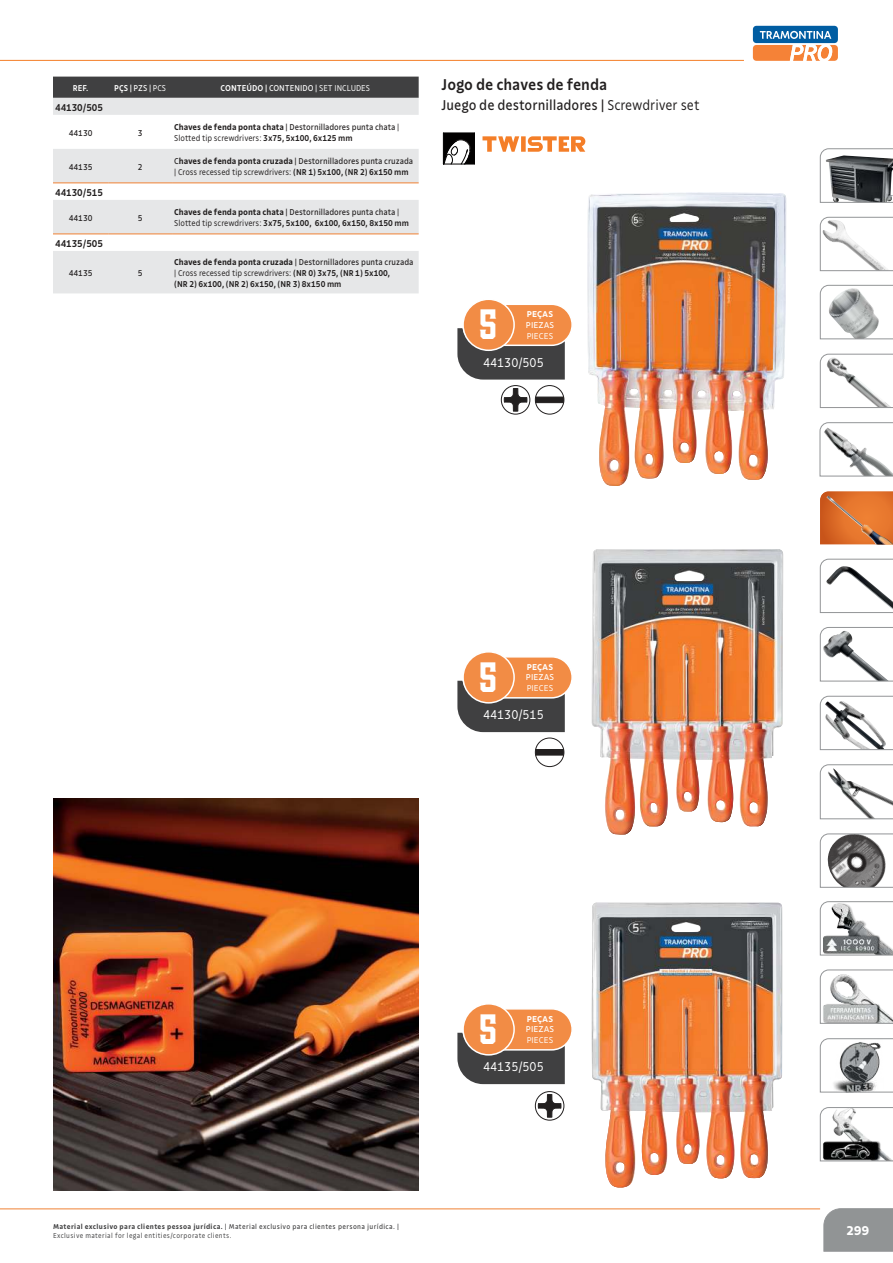
<style>
.page{position:relative;width:893px;height:1263px;background:#fff}
.page>*{position:absolute;margin:0;border:0;box-sizing:border-box;transform-origin:0 0}
.t1{font:39px "Gin";color:#fff}
.t2{font:500 16.5px "Tramontina Cond Textos";color:#221f1f}
.t3{font:15px "Tramontina Cond Textos";color:#221f1f}
.t4{font:300 13.5px "Tramontina Cond Textos";color:#fff}
.t5{font:700 13.5px "Tramontina Sm Cd Titulos";color:#fff}
.t6{font:500 10.5px "Tramontina Cond Textos";color:#221f1f}
.t7{font:500 9px/10.8px "Tramontina Cond Textos";color:#221f1f}
.t8{font:9px/10.8px "Tramontina Cond Textos";color:#221f1f}
.t9{font:300 9px "Tramontina Cond Textos";color:#fff}
.t10{font:9px "Tramontina Sm Cd Textos";color:#fff}
.t11{font:300 9px "Tramontina Sm Cd Textos";color:#fff}
.t12{font:500 9px "Tramontina Cond Textos";color:#fff}
.t13{font:700 9px "Tramontina Sm Cd Textos";color:#fff}
.t14{font:300 7.5px/9px "Tramontina Cond Textos";letter-spacing:.05em;color:#404041}
.s1{font-weight:400}
.s2{font-weight:300}
.s3{font-weight:500}
.s4{font-weight:700}
</style>
<div class="page">
<svg style="left:820px;top:422px;width:73px;height:54px"></svg>
<img style="left:820px;top:491px;width:73px;height:54px">
<img style="left:827px;top:496px;width:66px;height:49px">
<svg style="left:820px;top:354px;width:73px;height:54px"></svg>
<svg style="left:820px;top:285px;width:73px;height:54px"></svg>
<svg style="left:820px;top:217px;width:73px;height:54px"></svg>
<svg style="left:820px;top:148px;width:73px;height:55px"></svg>
<svg style="left:820px;top:559px;width:73px;height:54px"></svg>
<svg style="left:820px;top:627px;width:73px;height:54px"></svg>
<svg style="left:820px;top:696px;width:73px;height:54px"></svg>
<svg style="left:820px;top:764px;width:73px;height:55px"></svg>
<svg style="left:820px;top:901px;width:73px;height:54px"></svg>
<svg style="left:820px;top:970px;width:73px;height:54px"></svg>
<svg style="left:820px;top:1038px;width:73px;height:54px"></svg>
<svg style="left:820px;top:834px;width:73px;height:54px"></svg>
<svg style="left:820px;top:1107px;width:73px;height:54px"></svg>
<div style="left:753px;top:26px;width:85px;height:17px;background:#005da2;border-radius:4px"></div>
<svg style="left:760px;top:31px;width:71px;height:8px"></svg>
<svg style="left:753px;top:45px;width:85px;height:16px"></svg>
<div style="left:824px;top:1208px;width:69px;height:44px;background:#919495"></div>
<hr style="left:0;top:60px;width:744px;height:1px;background:#f47e28">
<hr style="left:0;top:1209px;width:820px;height:1px;background:#f08133">
<div style="left:535px;top:385px;width:29px;height:29px;border:1px solid #221f1f;border-radius:50%"></div>
<svg style="left:535px;top:397px;width:29px;height:6px"></svg>
<div style="left:535px;top:738px;width:29px;height:29px;border:1px solid #221f1f;border-radius:50%"></div>
<svg style="left:535px;top:749px;width:29px;height:7px"></svg>
<div style="left:501px;top:385px;width:29px;height:29px;border:1px solid #221f1f;border-radius:50%"></div>
<svg style="left:504px;top:388px;width:24px;height:24px"></svg>
<div style="left:535px;top:1091px;width:29px;height:29px;border:1px solid #221f1f;border-radius:50%"></div>
<svg style="left:538px;top:1094px;width:24px;height:24px"></svg>
<div style="left:53px;top:77px;width:366px;height:21px;background:#404041"></div>
<svg style="left:53px;top:98px;width:366px;height:195px;fill:#e6e7e8"></svg>
<hr style="left:53px;top:183px;width:55px;height:1px;background:#f08133">
<hr style="left:108px;top:183px;width:64px;height:1px;background:#f08133">
<hr style="left:172px;top:183px;width:247px;height:1px;background:#f08133">
<hr style="left:53px;top:234px;width:55px;height:1px;background:#f08133">
<hr style="left:108px;top:234px;width:64px;height:1px;background:#f08133">
<hr style="left:172px;top:234px;width:247px;height:1px;background:#f08133">
<img style="left:591px;top:549px;width:192px;height:286px">
<img style="left:601px;top:564px;width:117px;height:270px">
<img style="left:592px;top:903px;width:190px;height:276px">
<img style="left:601px;top:918px;width:117px;height:270px">
<img style="left:587px;top:192px;width:199px;height:283px">
<img style="left:597px;top:207px;width:167px;height:279px">
<hr style="left:474px;top:133px;width:1px;height:31px;background:#020101">
<svg style="left:443px;top:133px;width:31px;height:32px"></svg>
<svg style="left:483px;top:136px;width:103px;height:16px"></svg>
<svg style="left:457px;top:328px;width:108px;height:52px;background:#4c4c4d"></svg>
<div style="left:463px;top:304px;width:109px;height:41px;background:#f28c45;border-radius:21px"></div>
<div style="left:462px;top:304px;width:111px;height:42px;border:2px solid #fff;border-radius:21px"></div>
<div style="left:463px;top:299px;width:51px;height:51px;background:#f28c45;border-radius:50%"></div>
<div style="left:462px;top:299px;width:53px;height:52px;border:2px solid #fff;border-radius:50%"></div>
<svg style="left:457px;top:681px;width:108px;height:51px;background:#49494a"></svg>
<div style="left:463px;top:657px;width:109px;height:41px;background:#f28c45;border-radius:21px"></div>
<div style="left:462px;top:656px;width:111px;height:43px;border:2px solid #fff;border-radius:21px"></div>
<div style="left:463px;top:652px;width:51px;height:51px;background:#f28c45;border-radius:50%"></div>
<div style="left:462px;top:651px;width:53px;height:53px;border:2px solid #fff;border-radius:50%"></div>
<svg style="left:457px;top:1033px;width:108px;height:51px;background:#49494a"></svg>
<div style="left:463px;top:1009px;width:109px;height:41px;background:#f28c45;border-radius:21px"></div>
<div style="left:462px;top:1008px;width:111px;height:43px;border:2px solid #fff;border-radius:21px"></div>
<div style="left:463px;top:1004px;width:51px;height:51px;background:#f28c45;border-radius:50%"></div>
<div style="left:462px;top:1003px;width:53px;height:53px;border:2px solid #fff;border-radius:50%"></div>
<img style="left:53px;top:799px;width:366px;height:392px">
<p class="t12" style="left:73px;top:83px;width:17px">REF.</p>
<p class="t12" style="left:114px;top:83px;width:53px">PÇS | <span class="s1">PZS |</span> <span class="s2">PCS</span></p>
<p class="t9" style="left:221px;top:84px;width:151px"><span class="s3">CONTEÚDO |</span> <span class="s1">CONTENIDO |</span> SET INCLUDES</p>
<p class="t6" style="left:55px;top:102px;width:49px">44130/505</p>
<p class="t8" style="left:69px;top:127px;width:25px">44130</p>
<p class="t8" style="left:138px;top:127px;width:6px">3</p>
<p class="t8" style="left:174px;top:122px;width:227px"><span class="s4">Chaves de fenda ponta chata</span> | Destornilladores punta chata <span class="s2">|<br>Slotted tip screwdrivers:</span> <span class="s3">3x75, 5x100, 6x125 mm</span></p>
<p class="t8" style="left:69px;top:161px;width:25px">44135</p>
<p class="t8" style="left:138px;top:161px;width:6px">2</p>
<p class="t8" style="left:174px;top:156px;width:241px">C<span class="s4">haves de fenda ponta cruzada</span> | Destornilladores punta cruzada <span class="s2">| Cross recessed tip screwdrivers:</span> <span class="s3">(NR 1) 5x100, (NR 2) 6x150 mm</span></p>
<p class="t6" style="left:55px;top:187px;width:49px">44130/515</p>
<p class="t8" style="left:69px;top:212px;width:25px">44130</p>
<p class="t8" style="left:138px;top:212px;width:6px">5</p>
<p class="t7" style="left:174px;top:207px;width:236px"><span class="s4">Chaves de fenda ponta chata</span> <span class="s1">| Destornilladores punta chata</span> <span class="s2">|<br>Slotted tip screwdrivers:</span> 3x75, 5x100, 6x100, 6x150, 8x150 mm</p>
<p class="t6" style="left:55px;top:238px;width:49px">44135/505</p>
<p class="t8" style="left:69px;top:268px;width:25px">44135</p>
<p class="t8" style="left:138px;top:268px;width:6px">5</p>
<p class="t7" style="left:174px;top:257px;width:241px"><span class="s4">Chaves de fenda ponta cruzada</span> <span class="s1">| Destornilladores punta cruzada </span><span class="s2">| Cross recessed tip screwdrivers:</span> (NR 0) 3x75, (NR 1) 5x100,<br>(NR 2) 6x100, (NR 2) 6x150, (NR 3) 8x150 mm</p>
<h2 class="t2" style="left:441px;top:76px;width:168px">Jogo de chaves de fenda</h2>
<h3 class="t3" style="left:441px;top:97px;width:260px">Juego de destornilladores | <span class="s2">Screwdriver set</span></h3>
<h1 class="t1" style="left:478px;top:297px;width:21px">5</h1>
<p class="t13" style="left:527px;top:309px;width:28px">PEÇAS</p>
<p class="t10" style="left:526px;top:320px;width:30px">PIEZAS</p>
<p class="t11" style="left:527px;top:332px;width:28px">PIECES</p>
<h3 class="t4" style="left:483px;top:357px;width:62px">44130/505</h3>
<h1 class="t1" style="left:478px;top:650px;width:21px">5</h1>
<p class="t13" style="left:527px;top:662px;width:28px">PEÇAS</p>
<p class="t10" style="left:526px;top:673px;width:30px">PIEZAS</p>
<p class="t11" style="left:527px;top:685px;width:28px">PIECES</p>
<h3 class="t4" style="left:483px;top:709px;width:62px">44130/515</h3>
<p class="t14" style="left:53px;top:1222px;width:347px"><span class="s4">Material exclusivo para clientes pessoa jurídica.</span> <span class="s1">| Material exclusivo para clientes persona jurídica. |<br></span>Exclusive material for legal entities/corporate clients.</p>
<h1 class="t1" style="left:478px;top:1002px;width:21px">5</h1>
<p class="t13" style="left:527px;top:1014px;width:28px">PEÇAS</p>
<p class="t10" style="left:526px;top:1025px;width:30px">PIEZAS</p>
<p class="t11" style="left:527px;top:1037px;width:28px">PIECES</p>
<h3 class="t4" style="left:483px;top:1061px;width:62px">44135/505</h3>
<h3 class="t5" style="left:846px;top:1224px;width:25px">299</h3>
</div>
